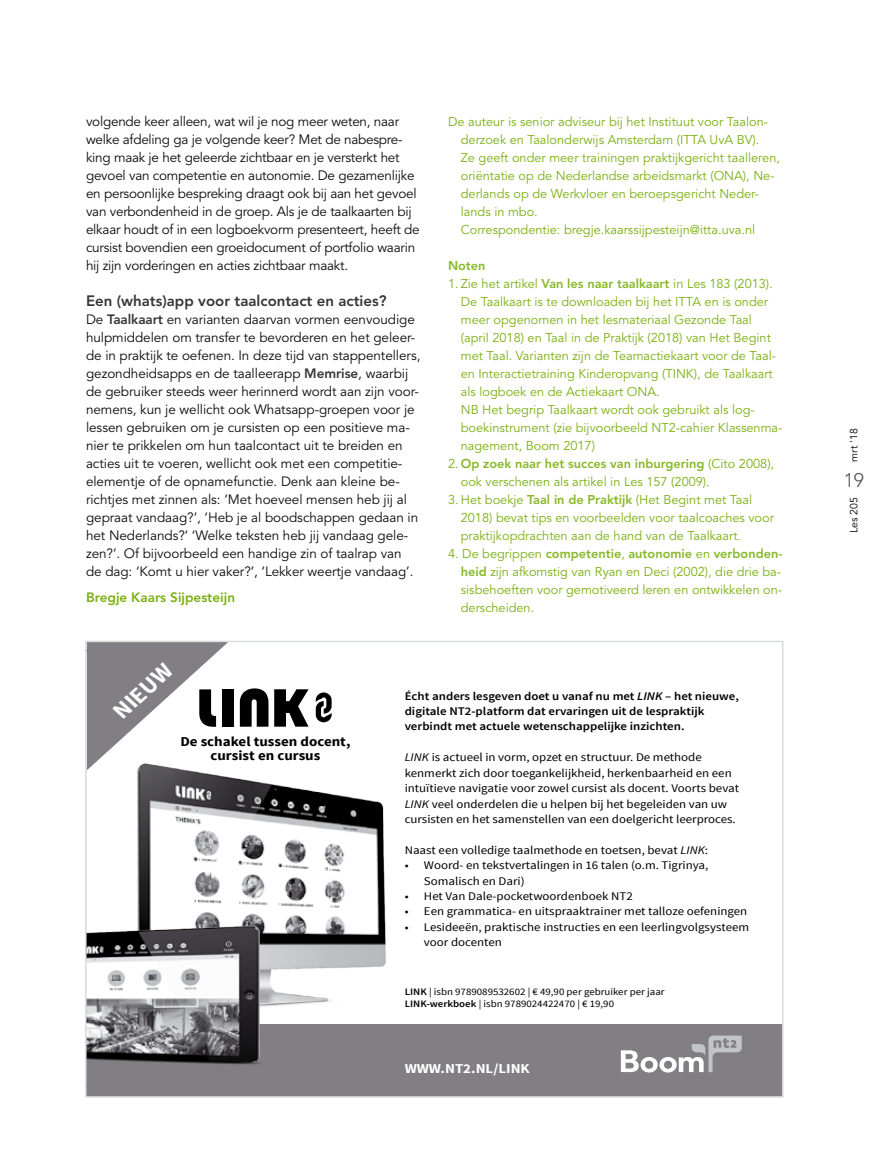
<style>
.page{position:relative;width:893px;height:1161px;background:#fff}
.page>*{position:absolute;margin:0;border:0;box-sizing:border-box;transform-origin:0 0}
.t1{font:700 23.4px "Source Sans Pro";color:#fff}
.t2{font:300 19.5px "Avenir LT Std";color:#504f53}
.t3{font:800 15px "Avenir LT Std";color:#373538}
.t4{font:13.5px/18px "Avenir LT Std";letter-spacing:-.005em;color:#0c0b0c}
.t5{font:700 13.5px/13.5px "Source Sans Pro";color:#000;text-align:center;scale:1.1 1}
.t6{font:800 13.5px "Avenir LT Std";color:#7ab010}
.t7{font:700 13.5px "Source Sans Pro";color:#fff;scale:1.1 1}
.t8{font:12.75px/18px "Avenir LT Std";color:#7ab010}
.t9{font:800 12.75px "Avenir LT Std";color:#87b828}
.t10{font:11.7px/15.5px "Source Sans Pro";color:#000;scale:1.1 1}
.t11{font:600 11.7px/15.5px "Source Sans Pro";color:#000;scale:1.1 1}
.t12{font:10.5px "Avenir LT Std";letter-spacing:.01em;color:#000}
.t13{font:9.9px/12.3px "Source Sans Pro";color:#000;scale:1.1 1}
.s1{font-weight:800;color:#373538}
.s2{font-weight:800;color:#87b828}
.s3{font-style:italic}
.s4{font-weight:600}
</style>
<div class="page">
<div style="left:87px;top:1024px;width:696px;height:73px;background:#817f84"></div>
<svg style="left:621px;top:1035px;width:121px;height:37px"></svg>
<img style="left:137px;top:770px;width:249px;height:236px">
<img style="left:88px;top:920px;width:189px;height:145px">
<svg style="left:240px;top:688px;width:28px;height:39px"></svg>
<div style="left:222px;top:689px;width:12px;height:38px;background:#000"></div>
<svg style="left:316px;top:692px;width:16px;height:30px"></svg>
<svg style="left:274px;top:689px;width:35px;height:38px"></svg>
<svg style="left:88px;top:644px;width:138px;height:126px"></svg>
<div style="left:85px;top:641px;width:698px;height:456px;border:2px solid #d8dadc"></div>
<p class="t4" style="left:86px;top:113px;width:335px">volgende keer alleen, wat wil je nog meer weten, naar welke afdeling ga je volgende keer? Met de nabespre&shy;king maak je het geleerde zichtbaar en je versterkt het gevoel van competentie en autonomie. De gezamenlijke en persoonlijke bespreking draagt ook bij aan het gevoel van verbondenheid in de groep. Als je de taalkaarten bij elkaar houdt of in een logboekvorm presenteert, heeft de cursist bovendien een groeidocument of portfolio waarin hij zijn vorderingen en acties zichtbaar maakt.</p>
<p class="t3" style="left:86px;top:292px;width:302px">Een (whats)app voor taalcontact en acties?</p>
<p class="t4" style="left:86px;top:311px;width:336px">De <span class="s1">Taalkaart</span> en varianten daarvan vormen eenvoudige hulpmiddelen om transfer te bevorderen en het geleer&shy;de in praktijk te oefenen. In deze tijd van stappentellers, gezondheidsapps en de taalleerapp <span class="s1">Memrise</span>, waarbij de gebruiker steeds weer herinnerd wordt aan zijn voor&shy;nemens, kun je wellicht ook Whatsapp-groepen voor je lessen gebruiken om je cursisten op een positieve ma&shy;nier te prikkelen om hun taalcontact uit te breiden en acties uit te voeren, wellicht ook met een competitie&shy;elementje of de opnamefunctie. Denk aan kleine be&shy;richtjes met zinnen als: ‘Met hoeveel mensen heb jij al gepraat vandaag?’, ‘Heb je al boodschappen gedaan in het Nederlands?’ ‘Welke teksten heb jij vandaag gele&shy;zen?’. Of bijvoorbeeld een handige zin of taalrap van de dag: ‘Komt u hier vaker?’, ‘Lekker weertje vandaag’.</p>
<p class="t6" style="left:86px;top:589px;width:151px">Bregje Kaars Sijpesteijn</p>
<p class="t8" style="left:461px;top:113px;width:321px;text-indent:-13px">De auteur is senior adviseur bij het Instituut voor Taalon&shy;derzoek en Taalonderwijs Amsterdam (ITTA UvA BV).<br>Ze geeft onder meer trainingen praktijkgericht taalleren, oriëntatie op de Nederlandse arbeidsmarkt (ONA), Ne&shy;derlands op de Werkvloer en beroepsgericht Neder&shy;lands in mbo.<br>Correspondentie: bregje.kaarssijpesteijn@itta.uva.nl</p>
<p class="t9" style="left:448px;top:258px;width:39px">N oten</p>
<p class="t8" style="left:461px;top:275px;width:323px;text-indent:-13px">1. Zie het artikel <span class="s2">Van les naar taalkaart</span> in Les 183 (2013).<br>De Taalkaart is te downloaden bij het ITTA en is onder meer opgenomen in het lesmateriaal Gezonde Taal (april 2018) en Taal in de Praktijk (2018) van Het Begint met Taal. Varianten zijn de Teamactiekaart voor de Taal&shy;en Interactietraining Kinderopvang (TINK), de Taalkaart als logboek en de Actiekaart ONA.<br>NB Het begrip Taalkaart wordt ook gebruikt als log&shy;boekinstrument (zie bijvoorbeeld NT2-cahier Klassenma&shy;nagement, Boom 2017)</p>
<p class="t8" style="left:461px;top:455px;width:315px;text-indent:-13px">2. <span class="s2">Op zoek naar het succes van inburgering</span> (Cito 2008), ook verschenen als artikel in Les 157 (2009).</p>
<p class="t8" style="left:461px;top:491px;width:315px;text-indent:-13px">3. Het boekje <span class="s2">Taal in de Praktijk</span> (Het Begint met Taal<br>2018) bevat tips en voorbeelden voor taalcoaches voor praktijkopdrachten aan de hand van de Taalkaart.</p>
<p class="t8" style="left:461px;top:545px;width:323px;text-align:justify;text-indent:-13px">4. De begrippen <span class="s2">competentie</span>, <span class="s2">autonomie</span> en <span class="s2">verbonden&shy;heid</span> zijn afkomstig van Ryan en Deci (2002), die drie ba&shy;sisbehoeften voor gemotiveerd leren en ontwikkelen on&shy;derscheiden.</p>
<h1 class="t1" style="left:107px;top:703px;width:72px;rotate:-42deg">NIEUW</h1>
<p class="t5" style="left:180px;top:735px;width:156px">De schakel tussen docent, cursist en cursus</p>
<p class="t11" style="left:405px;top:688px;width:305px">Écht anders lesgeven doet u vanaf nu met <span class="s3">LINK</span> – het nieuwe, digitale NT2-platform dat ervaringen uit de lespraktijk verbindt met actuele wetenschappelijke inzichten.</p>
<p class="t10" style="left:405px;top:750px;width:305px"><span class="s3">LINK</span> is actueel in vorm, opzet en structuur. De methode kenmerkt zich door toegankelijkheid, herkenbaarheid en een intuïtieve navigatie voor zowel cursist als docent. Voorts bevat <span class="s3">LINK</span> veel onderdelen die u helpen bij het begeleiden van uw cursisten en het samenstellen van een doelgericht leerproces.</p>
<p class="t10" style="left:405px;top:842px;width:277px">Naast een volledige taalmethode en toetsen, bevat <span class="s3">LINK</span>:</p>
<p class="t10" style="left:424px;top:858px;width:260px;text-indent:-19px">• Woord- en tekstvertalingen in 16 talen (o.m. Tigrinya,<br>Somalisch en Dari)</p>
<p class="t10" style="left:405px;top:888px;width:209px">• Het Van Dale-pocketwoordenboek NT2</p>
<p class="t10" style="left:405px;top:904px;width:313px">• Een grammatica- en uitspraaktrainer met talloze oefeningen</p>
<p class="t10" style="left:424px;top:919px;width:297px;text-indent:-19px">• Lesideeën, praktische instructies en een leerlingvolgsysteem voor docenten</p>
<p class="t13" style="left:405px;top:985px;width:238px"><span class="s4">LINK</span> | isbn 9789089532602 | € 49,90 per gebruiker per jaar<br><span class="s4">LINK-werkboek</span> | isbn 9789024422470 | € 19,90</p>
<p class="t7" style="left:405px;top:1059px;width:115px">WWW.NT2.NL/LINK</p>
<p class="t12" style="left:848px;top:462px;width:35px;rotate:-90deg">mrt '18</p>
<h2 class="t2" style="left:844px;top:469px;width:21px">19</h2>
<p class="t12" style="left:848px;top:533px;width:38px;rotate:-90deg">Les 205</p>
</div>
